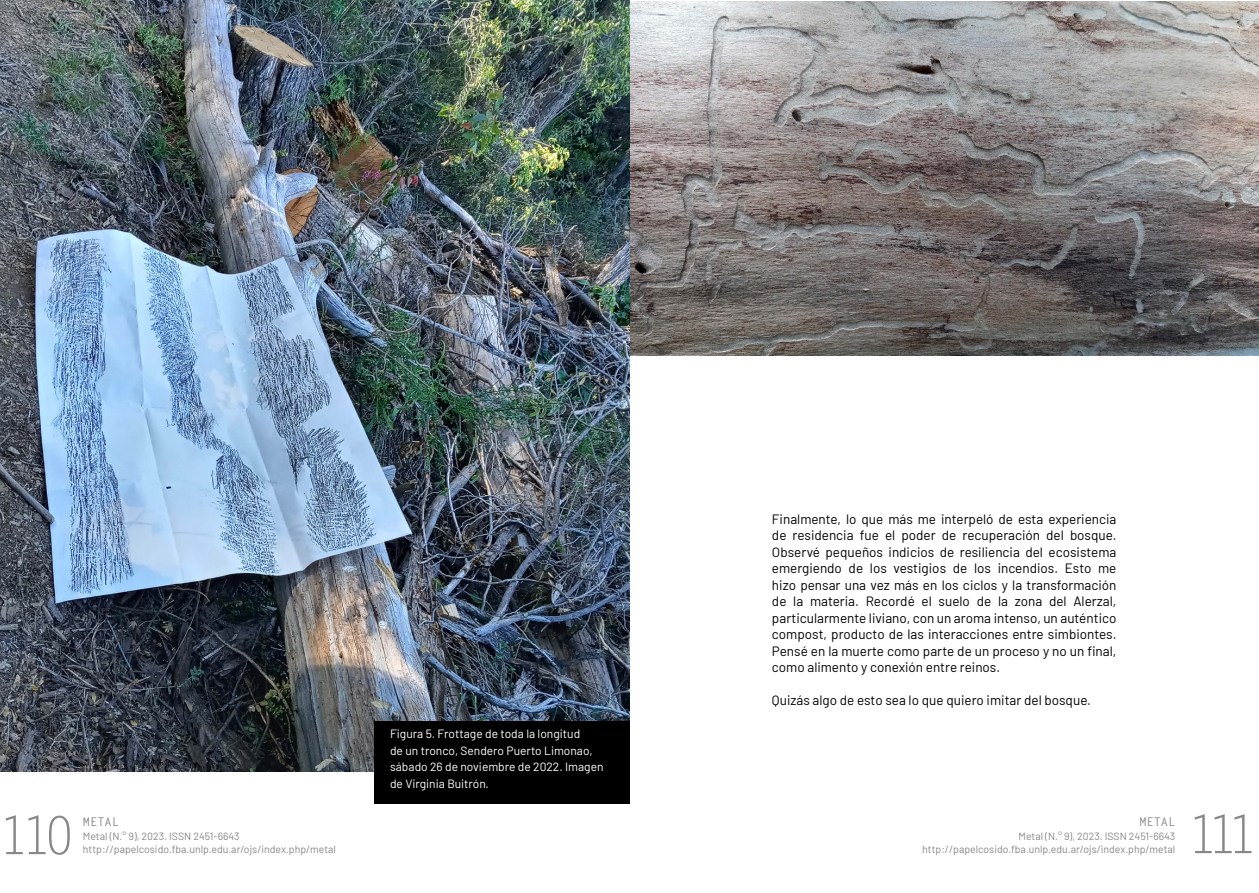
<style>
.page{position:relative;width:1259px;height:893px;background:#fff}
.page>*{position:absolute;margin:0;border:0;box-sizing:border-box;transform-origin:0 0}
.t1{font:52.5px "Letter Gothic Std";letter-spacing:-.2em;color:#878787}
.t2{font:13.5px/16.5px "Barlow";color:#000;text-align:justify}
.t3{font:12px/16.5px "Barlow";color:#fff}
.t4{font:700 12px "Letter Gothic Std";color:#878787}
.t5{font:10.5px/13.5px "Barlow";color:#878787}
</style>
<div class="page">
<img style="left:629px;top:1px;width:630px;height:354px">
<img style="left:0;top:0;width:629px;height:771px">
<div style="left:374px;top:722px;width:255px;height:82px;background:#000"></div>
<h1 class="t1" style="left:-1px;top:805px;width:78px">110</h1>
<p class="t4" style="left:83px;top:814px;width:38px">METAL</p>
<p class="t5" style="left:83px;top:828px;width:254px">Metal (N.° 9), 2023. ISSN 2451-6643 http://papelcosido.fba.unlp.edu.ar/ojs/index.php/metal</p>
<p class="t3" style="left:390px;top:725px;width:215px">Figura 5. Frottage de toda la longitud<br>de un tronco, Sendero Puerto Limonao, sábado 26 de noviembre de 2022. Imagen de Virginia Buitrón.</p>
<p class="t2" style="left:772px;top:509px;width:346px">Finalmente, lo que más me interpeló de esta experiencia de residencia fue el poder de recuperación del bosque.<br>Observé pequeños indicios de resiliencia del ecosistema emergiendo de los vestigios de los incendios. Esto me hizo pensar una vez más en los ciclos y la transformación de la materia. Recordé el suelo de la zona del Alerzal, particularmente liviano, con un aroma intenso, un auténtico compost, producto de las interacciones entre simbiontes.<br>Pensé en la muerte como parte de un proceso y no un final, como alimento y conexión entre reinos.</p>
<p class="t2" style="left:772px;top:691px;width:320px">Quizás algo de esto sea lo que quiero imitar del bosque.</p>
<p class="t4" style="left:1139px;top:815px;width:37px">METAL</p>
<p class="t5" style="left:922px;top:828px;width:254px;text-align:right">Metal (N.° 9), 2023. ISSN 2451-6643 http://papelcosido.fba.unlp.edu.ar/ojs/index.php/metal</p>
<h1 class="t1" style="left:1187px;top:804px;width:73px">111</h1>
</div>
